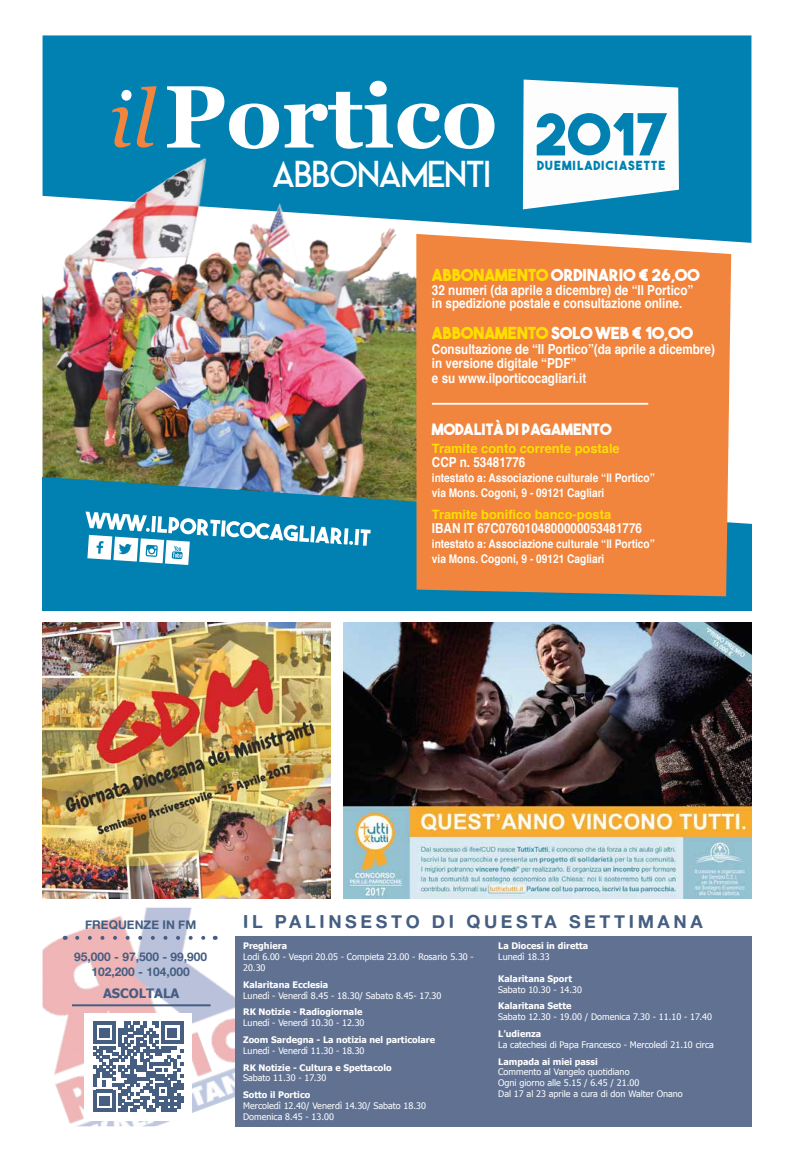
<style>
.page{position:relative;width:794px;height:1163px;background:#fff}
.page>*{position:absolute;margin:0;border:0;box-sizing:border-box;transform-origin:0 0}
.t1{font:700 88.3px "Georgia";color:#fff}
.t2{font:32.8px "Alpaca Scarlett Demo";color:#fff}
.t3{font:18px "Alte Haas Grotesk Bold";letter-spacing:.2em;color:#455e82}
.t4{font:16.5px "The Bold Font";color:#fff}
.t5{font:15.6px "The Bold Font";color:#fff}
.t6{font:700 13.8px/14.7px "Helvetica";color:#fff;scale:.85 1}
.t7{font:700 13px "Tahoma";color:#455e82}
.t8{font:700 12.9px "Helvetica";color:#ffde00}
.t9{font:12.5px "The Bold Font";letter-spacing:.085em;color:#0081b1}
.t10{font:12px/14.4px "Alte Haas Grotesk Bold";color:#455e82;text-align:center}
.t11{font:700 11.9px/14.7px "Helvetica";color:#fff;scale:.85 1}
.t12{font:9px/10.8px "Tahoma";color:#fff}
.t13{font:700 9px "Tahoma";color:#fff}
.s1{color:#ffde00}
</style>
<div class="page">
<img style="left:43px;top:622px;width:288px;height:276px">
<img style="left:343px;top:622px;width:408px;height:276px">
<div style="left:43px;top:35px;width:708px;height:208px;background:#0081b1"></div>
<svg style="left:523px;top:79px;width:156px;height:130px"></svg>
<img style="left:43px;top:149px;width:487px;height:320px">
<svg style="left:112px;top:107px;width:19px;height:40px"></svg>
<svg style="left:137px;top:86px;width:19px;height:61px"></svg>
<svg style="left:121px;top:90px;width:10px;height:11px"></svg>
<svg style="left:43px;top:469px;width:708px;height:141px;background:#1b83a7"></svg>
<svg style="left:85px;top:511px;width:286px;height:54px"></svg>
<div style="left:416px;top:234px;width:315px;height:362px;background:#f1853d"></div>
<hr style="left:432px;top:403px;width:216px;height:1px;background:#fff">
<img style="left:43px;top:907px;width:192px;height:219px">
<div style="left:85px;top:1013px;width:107px;height:107px;background:#fff"></div>
<hr style="left:72px;top:1004px;width:138px;height:2px;background:#455e82">
<svg style="left:94px;top:1021px;width:89px;height:90px"></svg>
<svg style="left:77px;top:935px;width:131px;height:4px"></svg>
<div style="left:235px;top:907px;width:516px;height:219px;background:#607192"></div>
<div style="left:234px;top:906px;width:519px;height:29px;background:#fff"></div>
<h1 class="t1" style="left:164px;top:50px;width:506px">Portico <sub>2017</sub></h1>
<h3 class="t9" style="left:537px;top:157px;width:130px">DUEMILADICIASETTE</h3>
<h2 class="t2" style="left:272px;top:156px;width:219px">ABBONAMENTI</h2>
<h3 class="t4" style="left:432px;top:264px;width:269px"><span class="s1">ABBONAMENTO</span> ORDINARIO € 26,00</h3>
<h3 class="t6" style="left:432px;top:283px;width:309px;line-height:13.8px">32 numeri (da aprile a dicembre) de “Il Portico” in spedizione postale e consultazione online.</h3>
<h3 class="t4" style="left:432px;top:322px;width:262px"><span class="s1">ABBONAMENTO</span> SOLO WEB € 10,00</h3>
<h3 class="t6" style="left:432px;top:341px;width:334px">Consultazione de “Il Portico”(da aprile a dicembre) in versione digitale “PDF”<br>e su www.ilporticocagliari.it</h3>
<h3 class="t5" style="left:432px;top:419px;width:181px">MODALITÀ DI PAGAMENTO</h3>
<h3 class="t8" style="left:432px;top:437px;width:189px">Tramite conto corrente postale</h3>
<h3 class="t6" style="left:432px;top:455px;width:111px">CCP n. 53481776</h3>
<h3 class="t11" style="left:432px;top:470px;width:264px">intestato a: Associazione culturale “Il Portico” via Mons. Cogoni, 9 - 09121 Cagliari</h3>
<h3 class="t8" style="left:432px;top:503px;width:181px">Tramite bonifico banco-posta</h3>
<h3 class="t6" style="left:432px;top:521px;width:249px">IBAN IT 67C0760104800000053481776</h3>
<h3 class="t11" style="left:432px;top:536px;width:264px">intestato a: Associazione culturale “Il Portico” via Mons. Cogoni, 9 - 09121 Cagliari</h3>
<h3 class="t10" style="left:85px;top:917px;width:113px">FREQUENZE IN FM</h3>
<h3 class="t10" style="left:74px;top:949px;width:135px">95,000 - 97,500 - 99,900<br>102,200 - 104,000</h3>
<h3 class="t7" style="left:103px;top:984px;width:78px">ASCOLTALA</h3>
<h3 class="t3" style="left:243px;top:910px;width:461px">IL PALINSESTO DI QUESTA SETTIMANA</h3>
<p class="t13" style="left:243px;top:939px;width:45px">Preghiera</p>
<p class="t12" style="left:243px;top:950px;width:232px">Lodi 6.00 - Vespri 20.05 - Compieta 23.00 - Rosario 5.30 -<br>20.30</p>
<p class="t13" style="left:243px;top:977px;width:87px">Kalaritana Ecclesia</p>
<p class="t12" style="left:243px;top:989px;width:200px">Lunedì - Venerdì 8.45 - 18.30/ Sabato 8.45- 17.30</p>
<p class="t13" style="left:243px;top:1005px;width:121px">RK Notizie - Radiogiornale</p>
<p class="t12" style="left:243px;top:1016px;width:123px">Lunedì - Venerdì 10.30 - 12.30</p>
<p class="t13" style="left:243px;top:1033px;width:193px">Zoom Sardegna - La notizia nel particolare</p>
<p class="t12" style="left:243px;top:1044px;width:123px">Lunedì - Venerdì 11.30 - 18.30</p>
<p class="t13" style="left:243px;top:1060px;width:150px">RK Notizie - Cultura e Spettacolo</p>
<p class="t12" style="left:243px;top:1072px;width:85px">Sabato 11.30 - 17.30</p>
<p class="t13" style="left:243px;top:1088px;width:69px">Sotto il Portico</p>
<p class="t12" style="left:243px;top:1099px;width:184px">Mercoledì 12.40/ Venerdì 14.30/ Sabato 18.30<br>Domenica 8.45 - 13.00</p>
<p class="t13" style="left:498px;top:939px;width:91px">La Diocesi in diretta</p>
<p class="t12" style="left:498px;top:950px;width:53px">Lunedì 18.33</p>
<p class="t13" style="left:498px;top:971px;width:75px">Kalaritana Sport</p>
<p class="t12" style="left:498px;top:983px;width:85px">Sabato 10.30 - 14.30</p>
<p class="t13" style="left:498px;top:999px;width:75px">Kalaritana Sette</p>
<p class="t12" style="left:498px;top:1010px;width:215px">Sabato 12.30 - 19.00 / Domenica 7.30 - 11.10 - 17.40</p>
<p class="t13" style="left:498px;top:1027px;width:44px">L’udienza</p>
<p class="t12" style="left:498px;top:1038px;width:217px">La catechesi di Papa Francesco - Mercoledì 21.10 circa</p>
<p class="t13" style="left:498px;top:1054px;width:101px">Lampada ai miei passi</p>
<p class="t12" style="left:498px;top:1066px;width:186px">Commento al Vangelo quotidiano<br>Ogni giorno alle 5.15 / 6.45 / 21.00<br>Dal 17 al 23 aprile a cura di don Walter Onano</p>
</div>
